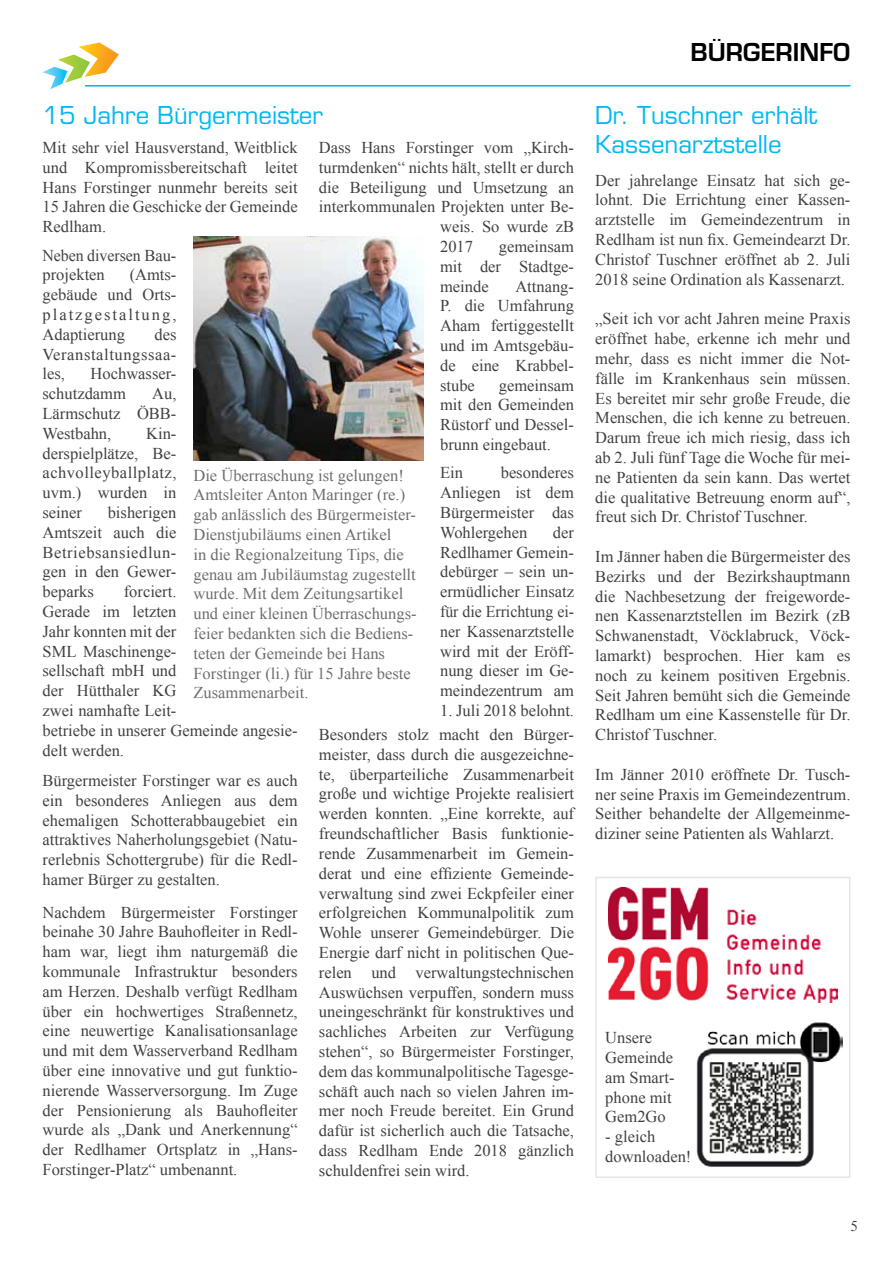
<style>
.page{position:relative;width:893px;height:1263px;background:#fff}
.page>*{position:absolute;margin:0;border:0;box-sizing:border-box;transform-origin:0 0}
.t1{font:24px/28.8px "Eurostile LT Std";color:#00b9f1}
.t2{font:600 24px "Eurostile LT Std";color:#000}
.t3{font:16.5px/19.8px "Times New Roman";color:#414042;text-align:justify}
.t4{font:16.5px/19.8px "Times New Roman";color:#6d6e71}
.t5{font:16.5px/19.8px "Times New Roman";color:#414042;scale:.96 1}
.t6{font:15px "Times New Roman";color:#414042}
</style>
<div class="page">
<hr style="left:85px;top:85px;width:765px;height:2px;background:#00aeef">
<svg style="left:43px;top:43px;width:76px;height:46px"></svg>
<img style="left:193px;top:236px;width:230px;height:224px">
<div style="left:595px;top:877px;width:255px;height:301px;border:2px solid #e6e6e6"></div>
<img style="left:696px;top:1022px;width:147px;height:145px">
<img style="left:608px;top:888px;width:229px;height:114px">
<h1 class="t1" style="left:43px;top:101px;width:282px">15 Jahre Bürgermeister</h1>
<p class="t3" style="left:43px;top:137px;width:257px">Mit sehr viel Hausverstand, Weitblick und Kompromissbereitschaft leitet Hans Forstinger nunmehr bereits seit 15 Jahren die Geschicke der Gemeinde Redlham.</p>
<p class="t5" style="left:43px;top:245px;width:141px">Neben diversen Bau&shy;projekten</p>
<p class="t3" style="left:319px;top:137px;width:257px">Dass Hans Forstinger vom „Kirch-</p>
<p class="t3" style="left:319px;top:157px;width:257px">turmdenken“ nichts hält, stellt er durch</p>
<p class="t3" style="left:319px;top:177px;width:257px">die Beteiligung und Umsetzung an</p>
<p class="t3" style="left:319px;top:197px;width:257px">interkommunalen Projekten unter Be-</p>
<p class="t3" style="left:440px;top:217px;width:135px">weis. So wurde zB</p>
<p class="t3" style="left:440px;top:236px;width:34px">2017</p>
<p class="t3" style="left:440px;top:236px;width:135px;text-indent:59px">gemeinsam mit der Stadtge&shy;meinde</p>
<p class="t3" style="left:43px;top:265px;width:135px;text-indent:87px">(Amts&shy;gebäude und Orts&shy;platzgestaltung, Adaptierung</p>
<p class="t3" style="left:440px;top:276px;width:135px;text-indent:75px">Attnang-P. die Umfahrung Aham fertiggestellt und im Amtsgebäu&shy;de eine Krabbel&shy;stube</p>
<p class="t3" style="left:43px;top:324px;width:135px;text-indent:112px">des Veranstaltungssaa&shy;les,</p>
<p class="t3" style="left:43px;top:364px;width:135px;text-indent:48px">Hochwasser&shy;schutzdamm</p>
<p class="t3" style="left:440px;top:375px;width:135px;text-indent:59px">gemeinsam mit den Gemeinden Rüstorf und Dessel&shy;brunn eingebaut.</p>
<p class="t3" style="left:440px;top:463px;width:24px">Ein</p>
<p class="t3" style="left:43px;top:383px;width:135px;text-indent:110px">Au, Lärmschutz ÖBB-Westbahn,</p>
<p class="t3" style="left:43px;top:423px;width:136px;text-indent:104px">Kin&shy;derspielplätze, Be&shy;achvolleyballplatz, uvm.) wurden in seiner</p>
<p class="t4" style="left:193px;top:465px;width:225px">Die Überraschung ist gelungen!<br>Amtsleiter Anton Maringer (re.) gab anlässlich des Bürgermeister-<br>Dienstjubiläums einen Artikel<br>in die Regionalzeitung Tips, die genau am Jubiläumstag zugestellt wurde. Mit dem Zeitungsartikel und einer kleinen Überraschungs&shy;feier bedankten sich die Bediens&shy;teten der Gemeinde bei Hans<br>Forstinger (li.) für 15 Jahre beste<br>Zusammenarbeit.</p>
<p class="t3" style="left:440px;top:463px;width:135px;text-indent:61px">besonderes Anliegen ist dem Bürgermeister das Wohlergehen</p>
<p class="t3" style="left:43px;top:502px;width:135px;text-indent:65px">bisherigen Amtszeit auch die Betriebsansiedlun&shy;gen in den Gewer&shy;beparks</p>
<p class="t3" style="left:440px;top:522px;width:135px;text-indent:113px">der Redlhamer Gemein&shy;debürger – sein un&shy;ermüdlicher Einsatz für die Errichtung ei&shy;ner Kassenarztstelle wird mit der Eröff&shy;nung dieser im Ge&shy;meindezentrum am</p>
<p class="t3" style="left:319px;top:698px;width:257px;line-height:24px;text-align:right">1. Juli 2018 belohnt.<br>Besonders stolz macht den Bürger-</p>
<p class="t3" style="left:319px;top:744px;width:257px">meister, dass durch die ausgezeichne&shy;te, überparteiliche Zusammenarbeit große und wichtige Projekte realisiert werden konnten. „Eine korrekte, auf freundschaftlicher Basis funktionie&shy;rende Zusammenarbeit im Gemein&shy;derat und eine effiziente Gemeinde&shy;verwaltung sind zwei Eckpfeiler einer erfolgreichen Kommunalpolitik zum Wohle unserer Gemeindebürger. Die Energie darf nicht in politischen Que&shy;relen und verwaltungstechnischen Auswüchsen verpuffen, sondern muss uneingeschränkt für konstruktives und sachliches Arbeiten zur Verfügung stehen“, so Bürgermeister Forstinger, dem das kommunalpolitische Tagesge&shy;schäft auch nach so vielen Jahren im&shy;mer noch Freude bereitet. Ein Grund dafür ist sicherlich auch die Tatsache, dass Redlham Ende 2018 gänzlich schuldenfrei sein wird.</p>
<p class="t3" style="left:43px;top:581px;width:257px;text-align:left;text-indent:81px">forciert.<br>Gerade im letzten<br>Jahr konnten mit der<br>SML Maschinenge-<br>sellschaft mbH und<br>der Hütthaler KG<br>zwei namhafte Leit-<br>betriebe in unserer Gemeinde angesie&shy;delt werden.</p>
<p class="t3" style="left:43px;top:770px;width:257px">Bürgermeister Forstinger war es auch ein besonderes Anliegen aus dem ehemaligen Schotterabbaugebiet ein attraktives Naherholungsgebiet (Natu&shy;rerlebnis Schottergrube) für die Redl&shy;hamer Bürger zu gestalten.</p>
<p class="t3" style="left:43px;top:902px;width:257px">Nachdem Bürgermeister Forstinger beinahe 30 Jahre Bauhofleiter in Redl&shy;ham war, liegt ihm naturgemäß die kommunale Infrastruktur besonders am Herzen. Deshalb verfügt Redlham über ein hochwertiges Straßennetz, eine neuwertige Kanalisationsanlage und mit dem Wasserverband Redlham über eine innovative und gut funktio&shy;nierende Wasserversorgung. Im Zuge der Pensionierung als Bauhofleiter wurde als „Dank und Anerkennung“ der Redlhamer Ortsplatz in „Hans-Forstinger-Platz“ umbenannt.</p>
<h1 class="t2" style="left:691px;top:37px;width:161px">BÜRGERINFO</h1>
<h1 class="t1" style="left:595px;top:101px;width:223px">Dr. Tuschner erhält<br>Kassenarztstelle</h1>
<p class="t3" style="left:595px;top:170px;width:257px">Der jahrelange Einsatz hat sich ge&shy;lohnt. Die Errichtung einer Kassen&shy;arztstelle im Gemeindezentrum in Redlham ist nun fix. Gemeindearzt Dr.<br>Christof Tuschner eröffnet ab 2. Juli 2018 seine Ordination als Kassenarzt.</p>
<p class="t3" style="left:595px;top:309px;width:257px">„Seit ich vor acht Jahren meine Praxis eröffnet habe, erkenne ich mehr und mehr, dass es nicht immer die Not&shy;fälle im Krankenhaus sein müssen.<br>Es bereitet mir sehr große Freude, die Menschen, die ich kenne zu betreuen.<br>Darum freue ich mich riesig, dass ich ab 2. Juli fünf Tage die Woche für mei&shy;ne Patienten da sein kann. Das wertet die qualitative Betreuung enorm auf“, freut sich Dr. Christof Tuschner.</p>
<p class="t3" style="left:595px;top:546px;width:257px">Im Jänner haben die Bürgermeister des Bezirks und der Bezirkshauptmann die Nachbesetzung der freigeworde&shy;nen Kassenarztstellen im Bezirk (zB Schwanenstadt, Vöcklabruck, Vöck&shy;lamarkt) besprochen. Hier kam es noch zu keinem positiven Ergebnis.<br>Seit Jahren bemüht sich die Gemeinde Redlham um eine Kassenstelle für Dr.<br>Christof Tuschner.</p>
<p class="t3" style="left:595px;top:764px;width:257px">Im Jänner 2010 eröffnete Dr. Tusch&shy;ner seine Praxis im Gemeindezentrum.<br>Seither behandelte der Allgemeinme&shy;diziner seine Patienten als Wahlarzt.</p>
<p class="t3" style="left:605px;top:1027px;width:71px;text-align:left">Unsere<br>Gemeinde am Smart&shy;phone mit<br>Gem2Go</p>
<p class="t3" style="left:605px;top:1126px;width:88px">- gleich downloaden!</p>
<p class="t6" style="left:850px;top:1216px;width:9px">5</p>
</div>
